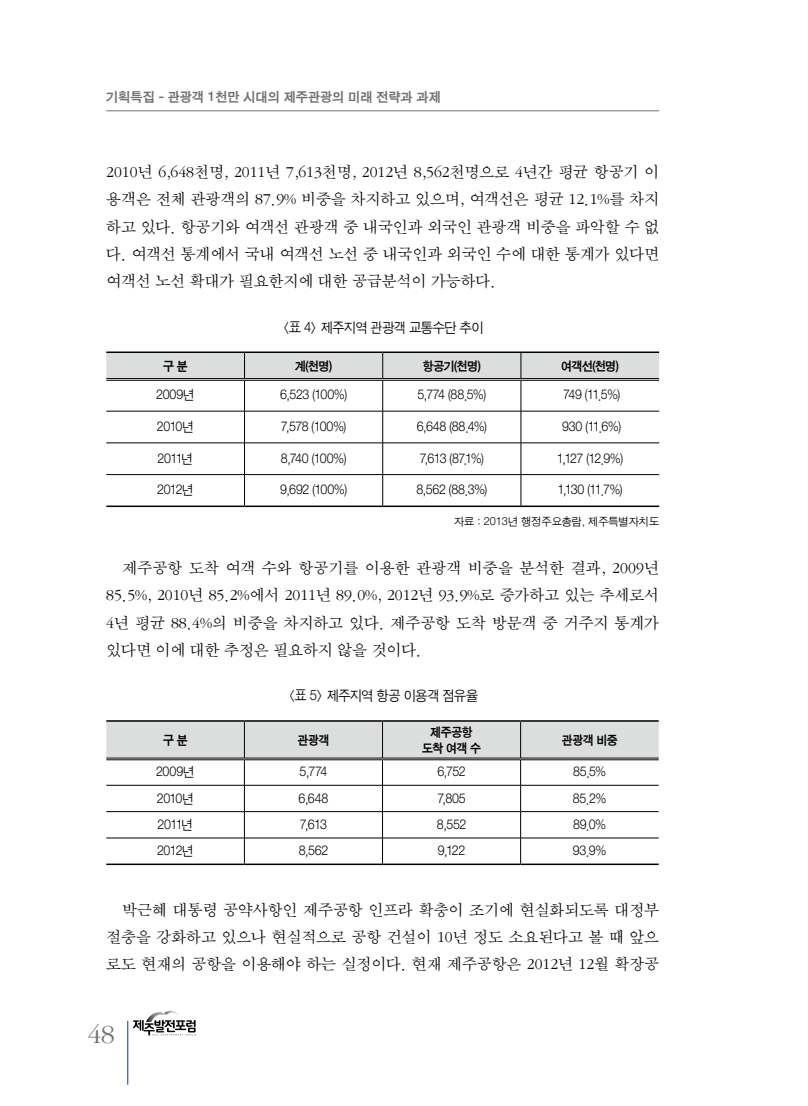
<style>
.page{position:relative;width:808px;height:1106px;background:#fff}
.page>*{position:absolute;margin:0;border:0;box-sizing:border-box;transform-origin:0 0}
.t1{font:27px "Sand Tm";color:#727171}
.t2{font:16.5px/27.3px "Sand Sm";color:#000;text-align:justify}
.t3{font:14.25px "Sand Jg";letter-spacing:-.045em;color:#000;scale:.95 1}
.t4{font:13.5px "Sand Jg";letter-spacing:-.03em;color:#000;scale:.95 1}
.t5{font:13.5px "Sand Kg";color:#727171}
.t6{font:12.75px/15.6px "Sand Kg";letter-spacing:-.045em;color:#000;text-align:center;scale:.95 1}
.t7{font:11.25px "Sand Jg";color:#000}
</style>
<div class="page">
<hr style="left:106px;top:111px;width:553px;height:1px;background:#727171">
<hr style="left:128px;top:1020px;width:1px;height:64px;background:#0c3388">
<svg style="left:133px;top:1011px;width:63px;height:24px"></svg>
<div style="left:106px;top:353px;width:553px;height:25px;background:#dcdddd"></div>
<hr style="left:106px;top:351px;width:138px;height:2px;background:#000">
<hr style="left:244px;top:351px;width:139px;height:2px;background:#000">
<hr style="left:383px;top:351px;width:138px;height:2px;background:#000">
<hr style="left:521px;top:351px;width:138px;height:2px;background:#000">
<hr style="left:244px;top:380px;width:1px;height:31px;background:#000">
<hr style="left:382px;top:380px;width:1px;height:31px;background:#000">
<hr style="left:521px;top:380px;width:1px;height:31px;background:#000">
<hr style="left:106px;top:378px;width:138px;height:1px;background:#000">
<hr style="left:106px;top:380px;width:138px;height:1px;background:#000">
<hr style="left:244px;top:378px;width:139px;height:1px;background:#000">
<hr style="left:244px;top:380px;width:139px;height:1px;background:#000">
<hr style="left:383px;top:378px;width:138px;height:1px;background:#000">
<hr style="left:383px;top:380px;width:138px;height:1px;background:#000">
<hr style="left:521px;top:378px;width:138px;height:1px;background:#000">
<hr style="left:521px;top:380px;width:138px;height:1px;background:#000">
<hr style="left:244px;top:411px;width:1px;height:31px;background:#000">
<hr style="left:382px;top:411px;width:1px;height:31px;background:#000">
<hr style="left:521px;top:411px;width:1px;height:31px;background:#000">
<hr style="left:244px;top:443px;width:1px;height:31px;background:#000">
<hr style="left:382px;top:443px;width:1px;height:31px;background:#000">
<hr style="left:521px;top:443px;width:1px;height:31px;background:#000">
<hr style="left:106px;top:411px;width:138px;height:1px;background:#000">
<hr style="left:244px;top:411px;width:139px;height:1px;background:#000">
<hr style="left:383px;top:411px;width:138px;height:1px;background:#000">
<hr style="left:521px;top:411px;width:138px;height:1px;background:#000">
<hr style="left:106px;top:442px;width:138px;height:1px;background:#000">
<hr style="left:244px;top:442px;width:139px;height:1px;background:#000">
<hr style="left:383px;top:442px;width:138px;height:1px;background:#000">
<hr style="left:521px;top:442px;width:138px;height:1px;background:#000">
<hr style="left:106px;top:474px;width:138px;height:1px;background:#000">
<hr style="left:244px;top:474px;width:139px;height:1px;background:#000">
<hr style="left:383px;top:474px;width:138px;height:1px;background:#000">
<hr style="left:521px;top:474px;width:138px;height:1px;background:#000">
<hr style="left:106px;top:505px;width:138px;height:2px;background:#000">
<hr style="left:244px;top:505px;width:139px;height:2px;background:#000">
<hr style="left:383px;top:505px;width:138px;height:2px;background:#000">
<hr style="left:521px;top:505px;width:138px;height:2px;background:#000">
<hr style="left:244px;top:475px;width:1px;height:30px;background:#000">
<hr style="left:382px;top:475px;width:1px;height:30px;background:#000">
<hr style="left:521px;top:475px;width:1px;height:30px;background:#000">
<hr style="left:106px;top:720px;width:138px;height:1px;background:#000">
<hr style="left:244px;top:720px;width:138px;height:1px;background:#000">
<hr style="left:382px;top:720px;width:139px;height:1px;background:#000">
<hr style="left:521px;top:720px;width:138px;height:1px;background:#000">
<hr style="left:106px;top:863px;width:138px;height:2px;background:#000">
<hr style="left:244px;top:863px;width:138px;height:2px;background:#000">
<hr style="left:382px;top:863px;width:139px;height:2px;background:#000">
<hr style="left:521px;top:863px;width:138px;height:2px;background:#000">
<svg style="left:106px;top:721px;width:553px;height:142px"></svg>
<p class="t5" style="left:106px;top:90px;width:336px">기획특집 - 관광객 1천만 시대의 제주관광의 미래 전략과 과제</p>
<p class="t2" style="left:106px;top:160px;width:554px">2010년 6,648천명, 2011년 7,613천명, 2012년 8,562천명으로 4년간 평균 항공기 이 용객은 전체 관광객의 87.9% 비중을 차지하고 있으며, 여객선은 평균 12.1%를 차지 하고 있다. 항공기와 여객선 관광객 중 내국인과 외국인 관광객 비중을 파악할 수 없 다. 여객선 통계에서 국내 여객선 노선 중 내국인과 외국인 수에 대한 통계가 있다면 여객선 노선 확대가 필요한지에 대한 공급분석이 가능하다.</p>
<p class="t3" style="left:282px;top:320px;width:214px">&lt;표 4&gt; 제주지역 관광객 교통수단 추이</p>
<p class="t6" style="left:163px;top:358px;width:27px">구 분</p>
<p class="t6" style="left:295px;top:358px;width:40px">계(천명)</p>
<p class="t6" style="left:423px;top:358px;width:63px">항공기(천명)</p>
<p class="t6" style="left:561px;top:358px;width:62px">여객선(천명)</p>
<p class="t4" style="left:156px;top:388px;width:42px">2009년</p>
<p class="t4" style="left:280px;top:388px;width:72px">6,523 (100%)</p>
<p class="t4" style="left:417px;top:388px;width:74px">5,774 (88.5%)</p>
<p class="t4" style="left:563px;top:388px;width:62px">749 (11.5%)</p>
<p class="t4" style="left:157px;top:420px;width:40px">2010년</p>
<p class="t4" style="left:281px;top:420px;width:70px">7,578 (100%)</p>
<p class="t4" style="left:417px;top:420px;width:76px">6,648 (88.4%)</p>
<p class="t4" style="left:562px;top:420px;width:63px">930 (11.6%)</p>
<p class="t4" style="left:158px;top:452px;width:39px">2011년</p>
<p class="t4" style="left:281px;top:452px;width:70px">8,740 (100%)</p>
<p class="t4" style="left:420px;top:452px;width:69px">7,613 (87.1%)</p>
<p class="t4" style="left:557px;top:452px;width:71px">1,127 (12.9%)</p>
<p class="t4" style="left:157px;top:483px;width:40px">2012년</p>
<p class="t4" style="left:280px;top:483px;width:72px">9,692 (100%)</p>
<p class="t4" style="left:416px;top:483px;width:76px">8,562 (88.3%)</p>
<p class="t4" style="left:557px;top:483px;width:70px">1,130 (11.7%)</p>
<p class="t7" style="left:454px;top:515px;width:206px">자료 : 2013년 행정주요총람, 제주특별자치도</p>
<p class="t2" style="left:106px;top:556px;width:554px;text-indent:16px">제주공항 도착 여객 수와 항공기를 이용한 관광객 비중을 분석한 결과, 2009년 85.5%, 2010년 85.2%에서 2011년 89.0%, 2012년 93.9%로 증가하고 있는 추세로서 4년 평균 88.4%의 비중을 차지하고 있다. 제주공항 도착 방문객 중 거주지 통계가 있다면 이에 대한 추정은 필요하지 않을 것이다.</p>
<p class="t3" style="left:287px;top:689px;width:202px">&lt;표 5&gt; 제주지역 항공 이용객 점유율</p>
<p class="t6" style="left:163px;top:732px;width:27px">구 분</p>
<p class="t6" style="left:297px;top:732px;width:35px">관광객</p>
<p class="t6" style="left:422px;top:724px;width:64px">제주공항 도착 여객 수</p>
<p class="t6" style="left:562px;top:732px;width:60px">관광객 비중</p>
<p class="t4" style="left:156px;top:765px;width:42px">2009년</p>
<p class="t4" style="left:300px;top:765px;width:31px">5,774</p>
<p class="t4" style="left:437px;top:765px;width:31px">6,752</p>
<p class="t4" style="left:573px;top:765px;width:36px">85.5%</p>
<p class="t4" style="left:157px;top:791px;width:40px">2010년</p>
<p class="t4" style="left:299px;top:791px;width:33px">6,648</p>
<p class="t4" style="left:437px;top:791px;width:31px">7,805</p>
<p class="t4" style="left:573px;top:791px;width:37px">85.2%</p>
<p class="t4" style="left:158px;top:818px;width:39px">2011년</p>
<p class="t4" style="left:300px;top:818px;width:30px">7,613</p>
<p class="t4" style="left:437px;top:818px;width:33px">8,552</p>
<p class="t4" style="left:573px;top:818px;width:37px">89.0%</p>
<p class="t4" style="left:157px;top:844px;width:40px">2012년</p>
<p class="t4" style="left:299px;top:844px;width:33px">8,562</p>
<p class="t4" style="left:438px;top:844px;width:30px">9,122</p>
<p class="t4" style="left:573px;top:844px;width:37px">93.9%</p>
<p class="t2" style="left:106px;top:897px;width:554px;text-indent:16px">박근혜 대통령 공약사항인 제주공항 인프라 확충이 조기에 현실화되도록 대정부 절충을 강화하고 있으나 현실적으로 공항 건설이 10년 정도 소요된다고 볼 때 앞으 로도 현재의 공항을 이용해야 하는 실정이다. 현재 제주공항은 2012년 12월 확장공</p>
<h1 class="t1" style="left:88px;top:1019px;width:28px">48</h1>
</div>
